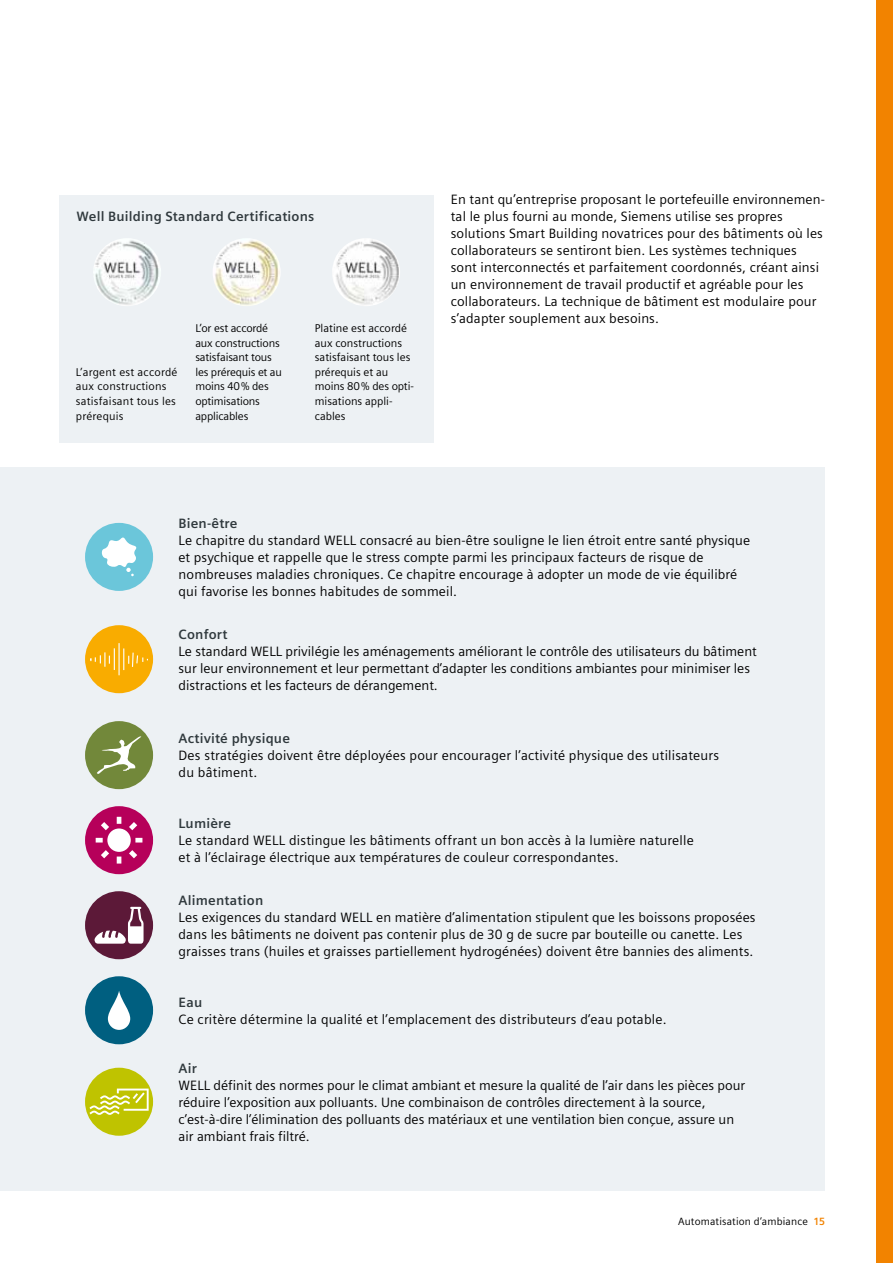
<style>
.page{position:relative;width:893px;height:1263px;background:#fff}
.page>*{position:absolute;margin:0;border:0;box-sizing:border-box;transform-origin:0 0}
.t1{font:13.5px/17px "Siemens Sans";letter-spacing:.01em;color:#000}
.t2{font:700 13.5px "Siemens Sans";letter-spacing:.015em;color:#30393d}
.t3{font:11.25px/14.7px "Siemens Sans";color:#000}
.t4{font:11.25px/14.7px "Siemens Sans";letter-spacing:.02em;color:#000}
.t5{font:10.5px "Siemens Sans";letter-spacing:.015em;color:#000}
.s1{font-weight:700;color:#f28300}
</style>
<div class="page">
<div style="left:0;top:468px;width:825px;height:723px;background:#edf1f4"></div>
<div style="left:85px;top:523px;width:68px;height:68px;background:#6bc6da;border-radius:50%"></div>
<svg style="left:101px;top:537px;width:36px;height:39px"></svg>
<div style="left:85px;top:625px;width:68px;height:68px;background:#f9ac00;border-radius:50%"></div>
<hr style="left:118px;top:643px;width:2px;height:32px;background:#fff">
<svg style="left:123px;top:648px;width:25px;height:22px"></svg>
<svg style="left:90px;top:648px;width:25px;height:22px"></svg>
<div style="left:85px;top:721px;width:68px;height:68px;background:#72883a;border-radius:50%"></div>
<svg style="left:97px;top:736px;width:44px;height:38px"></svg>
<div style="left:85px;top:806px;width:68px;height:68px;background:#b6005a;border-radius:50%"></div>
<svg style="left:117px;top:856px;width:4px;height:7px"></svg>
<svg style="left:117px;top:817px;width:4px;height:7px"></svg>
<svg style="left:135px;top:838px;width:7px;height:4px"></svg>
<svg style="left:96px;top:838px;width:7px;height:4px"></svg>
<svg style="left:101px;top:850px;width:8px;height:8px"></svg>
<svg style="left:129px;top:822px;width:8px;height:8px"></svg>
<svg style="left:129px;top:850px;width:8px;height:8px"></svg>
<svg style="left:101px;top:822px;width:8px;height:8px"></svg>
<div style="left:107px;top:828px;width:24px;height:24px;background:#fff;border-radius:50%"></div>
<div style="left:85px;top:891px;width:68px;height:68px;background:#5c1938;border-radius:50%"></div>
<svg style="left:95px;top:907px;width:49px;height:37px"></svg>
<div style="left:85px;top:976px;width:68px;height:68px;background:#005f80;border-radius:50%"></div>
<svg style="left:108px;top:991px;width:22px;height:39px"></svg>
<div style="left:85px;top:1068px;width:68px;height:68px;background:#bfc300;border-radius:50%"></div>
<svg style="left:89px;top:1088px;width:60px;height:27px"></svg>
<div style="left:60px;top:196px;width:374px;height:247px;background:#edf1f4"></div>
<img style="left:93px;top:238px;width:68px;height:68px;border-radius:34px">
<img style="left:213px;top:238px;width:68px;height:68px;border-radius:34px">
<img style="left:332px;top:238px;width:68px;height:68px;border-radius:34px">
<div style="left:876px;top:0;width:17px;height:1263px;background:#f28300"></div>
<p class="t2" style="left:77px;top:209px;width:239px">Well Building Standard Certifications</p>
<p class="t4" style="left:76px;top:365px;width:103px">L’argent est accordé aux constructions satisfaisant tous les prérequis</p>
<p class="t3" style="left:195px;top:321px;width:88px">L’or est accordé aux constructions satisfaisant tous les prérequis et au moins 40% des optimisations applicables</p>
<p class="t3" style="left:315px;top:321px;width:101px">Platine est accordé aux constructions satisfaisant tous les prérequis et au moins 80% des opti&shy;misations appli&shy;cables</p>
<p class="t1" style="left:451px;top:191px;width:376px">En tant qu’entreprise proposant le portefeuille environnemen&shy;tal le plus fourni au monde, Siemens utilise ses propres solutions Smart Building novatrices pour des bâtiments où les collaborateurs se sentiront bien. Les systèmes techniques sont interconnectés et parfaitement coordonnés, créant ainsi un environnement de travail productif et agréable pour les collaborateurs. La technique de bâtiment est modulaire pour s’adapter souplement aux besoins.</p>
<p class="t2" style="left:179px;top:516px;width:60px">Bien-être</p>
<p class="t1" style="left:179px;top:532px;width:573px">Le chapitre du standard WELL consacré au bien-être souligne le lien étroit entre santé physique et psychique et rappelle que le stress compte parmi les principaux facteurs de risque de nombreuses maladies chroniques. Ce chapitre encourage à adopter un mode de vie équilibré qui favorise les bonnes habitudes de sommeil.</p>
<p class="t2" style="left:179px;top:626px;width:50px">Confort</p>
<p class="t1" style="left:179px;top:643px;width:580px">Le standard WELL privilégie les aménagements améliorant le contrôle des utilisateurs du bâtiment sur leur environnement et leur permettant d’adapter les conditions ambiantes pour minimiser les distractions et les facteurs de dérangement.</p>
<p class="t2" style="left:179px;top:731px;width:113px">Activité physique</p>
<p class="t1" style="left:179px;top:747px;width:542px">Des stratégies doivent être déployées pour encourager l’activité physique des utilisateurs du bâtiment.</p>
<p class="t2" style="left:179px;top:816px;width:54px">Lumière</p>
<p class="t1" style="left:179px;top:832px;width:517px">Le standard WELL distingue les bâtiments offrant un bon accès à la lumière naturelle et à l’éclairage électrique aux températures de couleur correspondantes.</p>
<p class="t2" style="left:179px;top:892px;width:86px">Alimentation</p>
<p class="t1" style="left:179px;top:909px;width:579px">Les exigences du standard WELL en matière d’alimentation stipulent que les boissons proposées dans les bâtiments ne doivent pas contenir plus de 30 g de sucre par bouteille ou canette. Les graisses trans (huiles et graisses partiellement hydrogénées) doivent être bannies des aliments.</p>
<p class="t2" style="left:179px;top:995px;width:25px">Eau</p>
<p class="t1" style="left:179px;top:1011px;width:489px">Ce critère détermine la qualité et l’emplacement des distributeurs d’eau potable.</p>
<p class="t2" style="left:179px;top:1060px;width:20px">Air</p>
<p class="t1" style="left:179px;top:1077px;width:568px">WELL définit des normes pour le climat ambiant et mesure la qualité de l’air dans les pièces pour réduire l’exposition aux polluants. Une combinaison de contrôles directement à la source, c’est-à-dire l’élimination des polluants des matériaux et une ventilation bien conçue, assure un air ambiant frais filtré.</p>
<p class="t5" style="left:678px;top:1215px;width:148px">Automatisation d’ambiance <span class="s1">15</span></p>
</div>
